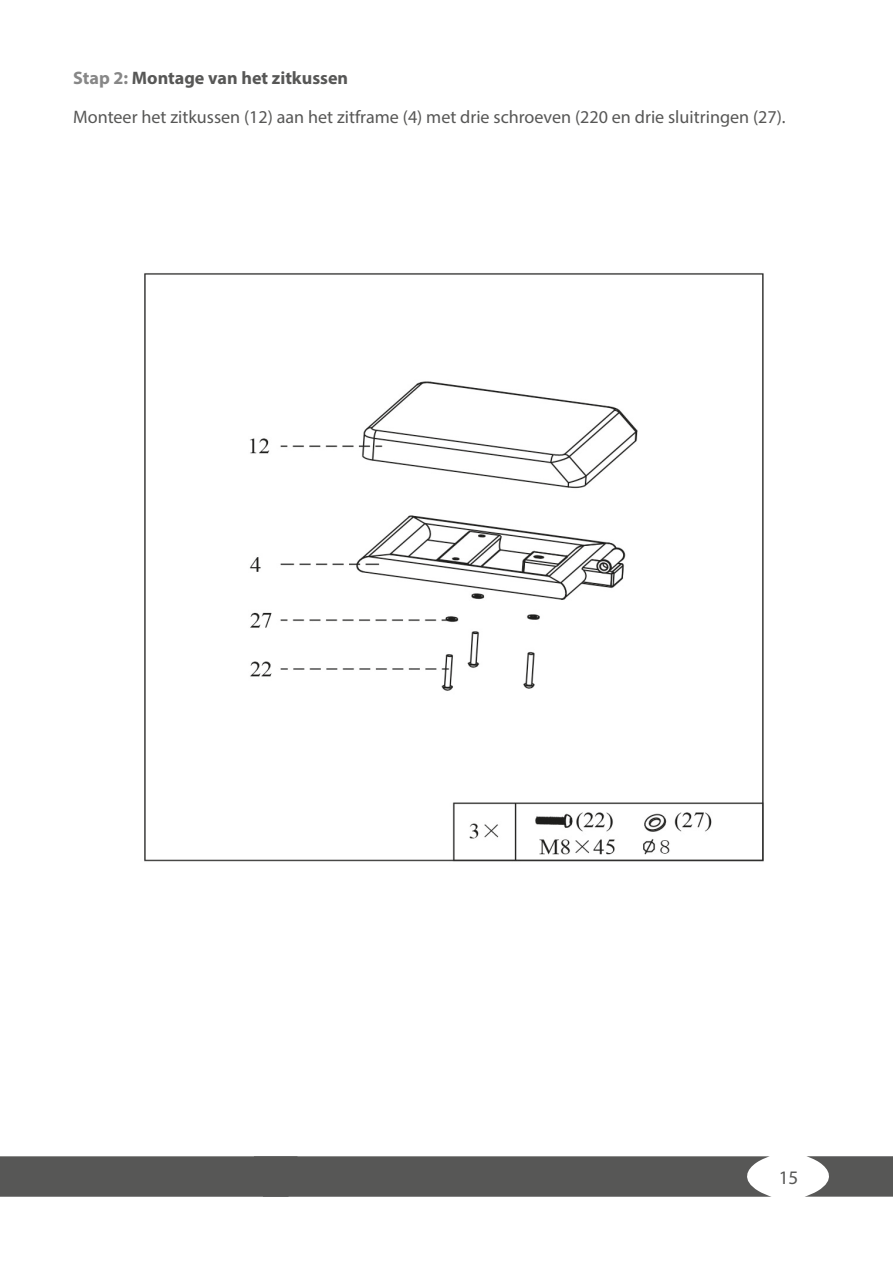
<style>
.page{position:relative;width:893px;height:1263px;background:#fff}
.page>*{position:absolute;margin:0;border:0;box-sizing:border-box;transform-origin:0 0}
.t1{font:19.2px "Myriad Pro";color:#575756}
.t2{font:18.15px "Myriad Pro";color:#575756}
.t3{font:700 18.15px "Myriad Pro";color:#575756}
.s1{color:#878787}
</style>
<div class="page">
<img style="left:144px;top:273px;width:620px;height:589px">
<svg style="left:0;top:1156px;width:771px;height:41px;background:#5d5d5c"></svg>
<svg style="left:805px;top:1156px;width:88px;height:41px"></svg>
<p class="t3" style="left:73px;top:66px;width:277px"><span class="s1">Stap 2:</span> Montage van het zitkussen</p>
<p class="t2" style="left:73px;top:106px;width:714px">Monteer het zitkussen (12) aan het zitframe (4) met drie schroeven (220 en drie sluitringen (27).</p>
<p class="t1" style="left:779px;top:1166px;width:21px">15</p>
</div>
